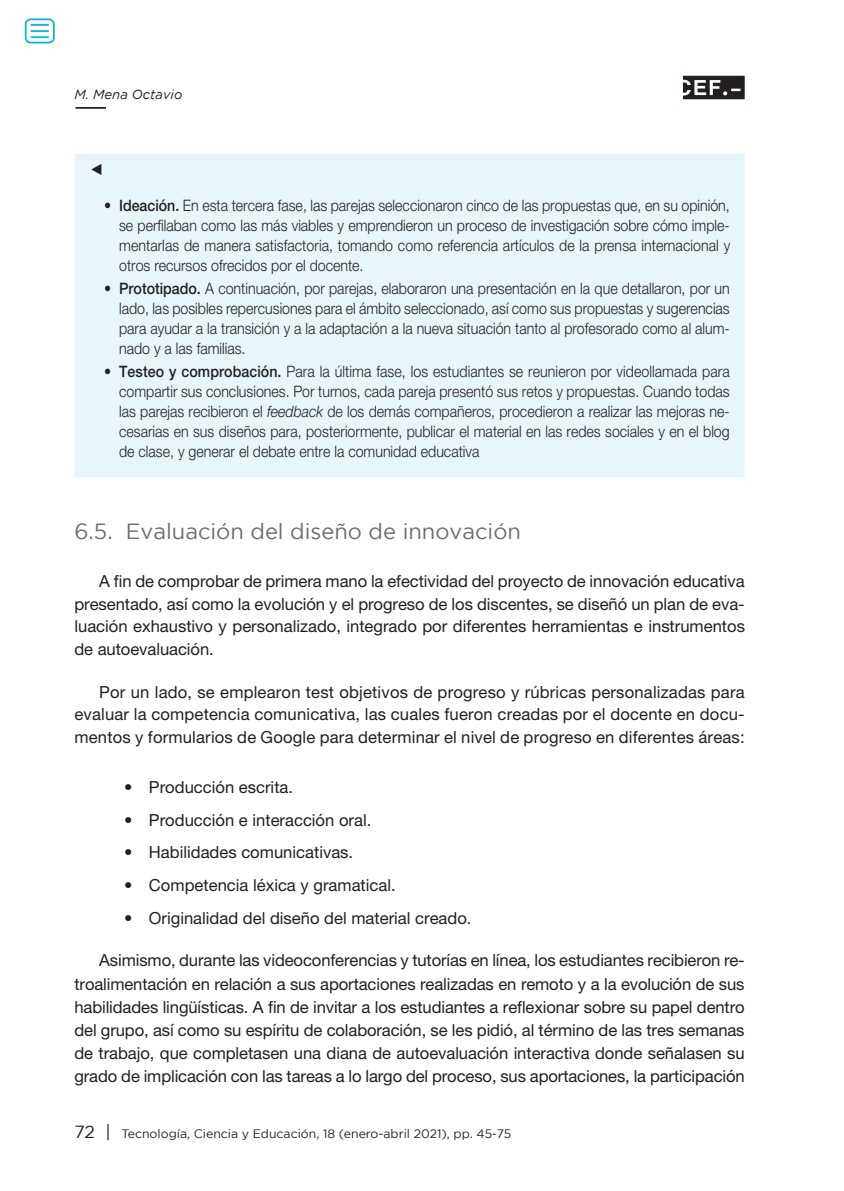
<style>
.page{position:relative;width:844px;height:1191px;background:#fff}
.page>*{position:absolute;margin:0;border:0;box-sizing:border-box;transform-origin:0 0}
.epígrafe_1_1_rtye{font:21.88px "Gotham";color:#6c6d70}
.texto_normal{font:16.62px/22.8px "Helvetica Neue LT Std";color:#231f20;text-align:justify}
.a___bolo__1__1_ª_cla{font:16.62px "Helvetica Neue LT Std";color:#231f20}
.clasif__nivel_2{font:300 15.75px/20.1px "Helvetica Neue LT Std";color:#231f20;text-align:justify;scale:.9 1}
.Tablas_y_gráficos{font:15.75px "Times New Roman";color:#231f20;scale:.9 1}
.t1{font:italic 13.12px "Gotham";color:#231f20}
.t2{font:12.25px "Gotham";color:#231f20}
.s1{font-weight:500}
.s2{font-style:italic}
.s3{font-size:17.5px}
</style>
<div class="page">
<svg style="left:682px;top:76px;width:62px;height:23px"></svg>
<hr style="left:76px;top:107px;width:30px;height:2px;background:#231f20">
<div style="left:74px;top:154px;width:670px;height:323px;background:#e7f6fa"></div>
<div style="left:25px;top:18px;width:30px;height:25px;border:2px solid #00b6de;border-radius:5px"></div>
<svg style="left:31px;top:24px;width:18px;height:14px"></svg>
<p class="t1" style="left:74px;top:87px;width:109px">M. Mena Octavio</p>
<p class="Tablas_y_gráficos" style="left:89px;top:158px;width:17px">◄</p>
<p class="clasif__nivel_2" style="left:119px;top:195px;width:680px;text-indent:-15px"><span class="s1">• Ideación.</span> En esta tercera fase, las parejas seleccionaron cinco de las propuestas que, en su opinión, se perfilaban como las más viables y emprendieron un proceso de investigación sobre cómo imple&shy;mentarlas de manera satisfactoria, tomando como referencia artículos de la prensa internacional y otros recursos ofrecidos por el docente.</p>
<p class="clasif__nivel_2" style="left:119px;top:278px;width:680px;text-indent:-15px"><span class="s1">• Prototipado.</span> A continuación, por parejas, elaboraron una presentación en la que detallaron, por un lado, las posibles repercusiones para el ámbito seleccionado, así como sus propuestas y sugerencias para ayudar a la transición y a la adaptación a la nueva situación tanto al profesorado como al alum&shy;nado y a las familias.</p>
<p class="clasif__nivel_2" style="left:119px;top:361px;width:679px;text-indent:-15px"><span class="s1">• Testeo y comprobación.</span> Para la última fase, los estudiantes se reunieron por videollamada para compartir sus conclusiones. Por turnos, cada pareja presentó sus retos y propuestas. Cuando todas las parejas recibieron el <span class="s2">feedback</span> de los demás compañeros, procedieron a realizar las mejoras ne&shy;cesarias en sus diseños para, posteriormente, publicar el material en las redes sociales y en el blog de clase, y generar el debate entre la comunidad educativa</p>
<p class="epígrafe_1_1_rtye" style="left:74px;top:519px;width:448px">6.5. Evaluación del diseño de innovación</p>
<p class="texto_normal" style="left:74px;top:569px;width:672px;text-indent:25px">A fin de comprobar de primera mano la efectividad del proyecto de innovación educativa presentado, así como la evolución y el progreso de los discentes, se diseñó un plan de eva&shy;luación exhaustivo y personalizado, integrado por diferentes herramientas e instrumentos de autoevaluación.</p>
<p class="texto_normal" style="left:74px;top:680px;width:671px;text-indent:25px">Por un lado, se emplearon test objetivos de progreso y rúbricas personalizadas para evaluar la competencia comunicativa, las cuales fueron creadas por el docente en docu&shy;mentos y formularios de Google para determinar el nivel de progreso en diferentes áreas:</p>
<p class="a___bolo__1__1_ª_cla" style="left:124px;top:777px;width:170px"><span class="s1">•</span> Producción escrita.</p>
<p class="a___bolo__1__1_ª_cla" style="left:124px;top:809px;width:249px"><span class="s1">•</span> Producción e interacción oral.</p>
<p class="a___bolo__1__1_ª_cla" style="left:124px;top:842px;width:230px"><span class="s1">•</span> Habilidades comunicativas.</p>
<p class="a___bolo__1__1_ª_cla" style="left:124px;top:875px;width:273px"><span class="s1">•</span> Competencia léxica y gramatical.</p>
<p class="a___bolo__1__1_ª_cla" style="left:124px;top:907px;width:349px"><span class="s1">•</span> Originalidad del diseño del material creado.</p>
<p class="texto_normal" style="left:74px;top:948px;width:671px;text-indent:25px">Asimismo, durante las videoconferencias y tutorías en línea, los estudiantes recibieron re&shy;troalimentación en relación a sus aportaciones realizadas en remoto y a la evolución de sus habilidades lingüísticas. A fin de invitar a los estudiantes a reflexionar sobre su papel dentro del grupo, así como su espíritu de colaboración, se les pidió, al término de las tres semanas de trabajo, que completasen una diana de autoevaluación interactiva donde señalasen su grado de implicación con las tareas a lo largo del proceso, sus aportaciones, la participación</p>
<p class="t2" style="left:74px;top:1127px;width:438px"><span class="s3">72 |</span> Tecnología, Ciencia y Educación, 18 (enero-abril 2021), pp. 45-75</p>
</div>
